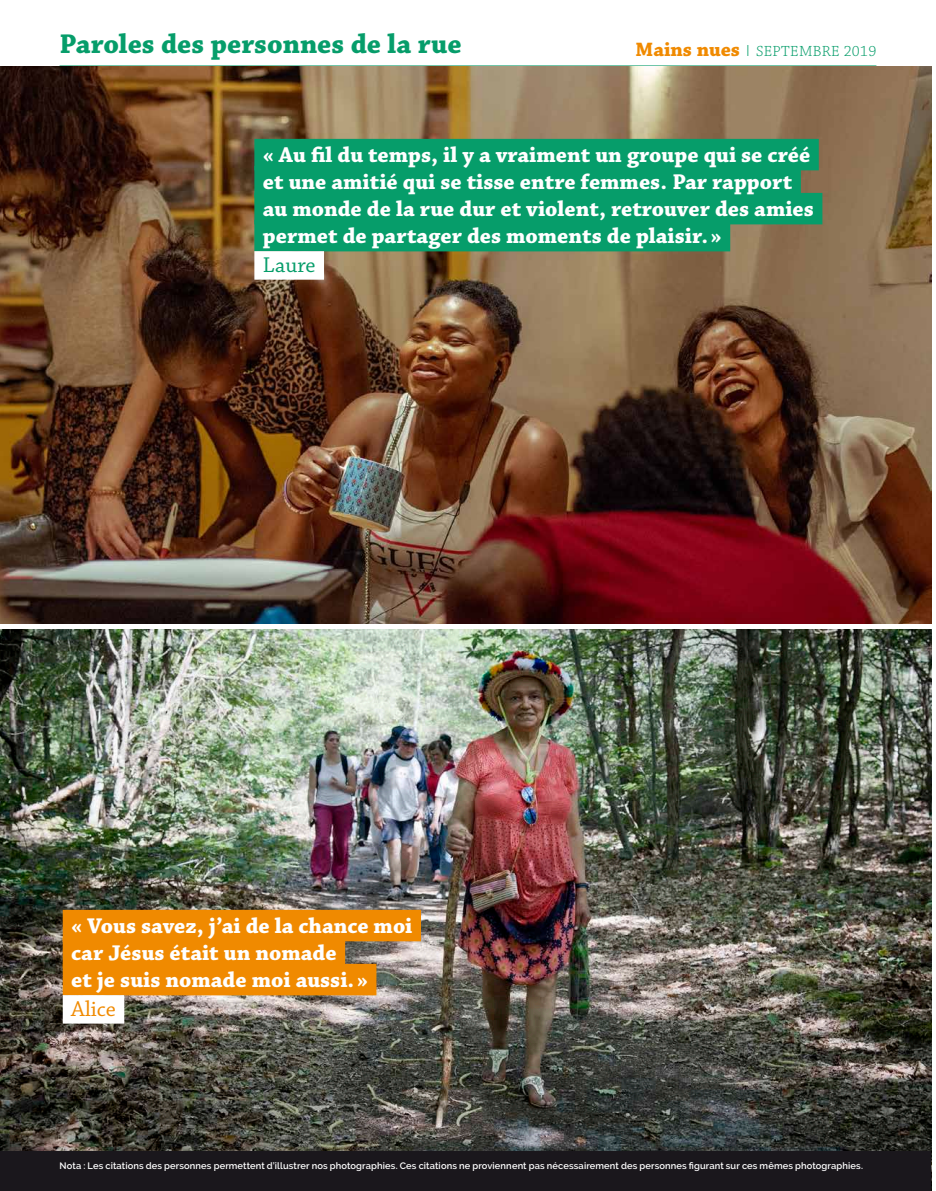
<style>
.page{position:relative;width:936px;height:1191px;background:#fff}
.page>*{position:absolute;margin:0;border:0;box-sizing:border-box;transform-origin:0 0}
.t1{font:700 28.5px "Chaparral Pro";color:#069d6a}
.t2{font:700 22.5px/27px "Chaparral Pro";color:#fff}
.t3{font:22.5px "Chaparral Pro";color:#069d6a}
.t4{font:22.5px "Chaparral Pro";color:#f08a00}
.t5{font:300 15.45px "Chaparral Pro";letter-spacing:.02em;color:#069d6a}
.t6{font:600 9.3px "Raleway";letter-spacing:.01em;color:#fff}
.s1{font-weight:700;font-size:20.4px;color:#f08a00}
.s2{font-family:"Raleway"}
</style>
<div class="page">
<img style="left:0;top:66px;width:931px;height:557px">
<img style="left:0;top:630px;width:931px;height:561px">
<div style="left:254px;top:139px;width:564px;height:31px;background:#069d6a"></div>
<div style="left:254px;top:166px;width:546px;height:31px;background:#069d6a"></div>
<div style="left:254px;top:193px;width:568px;height:31px;background:#069d6a"></div>
<div style="left:254px;top:220px;width:476px;height:31px;background:#069d6a"></div>
<div style="left:254px;top:251px;width:70px;height:29px;background:#fff"></div>
<div style="left:63px;top:909px;width:358px;height:32px;background:#f08a00"></div>
<div style="left:63px;top:936px;width:282px;height:32px;background:#f08a00"></div>
<div style="left:63px;top:963px;width:313px;height:32px;background:#f08a00"></div>
<div style="left:63px;top:995px;width:61px;height:28px;background:#fff"></div>
<div style="left:0;top:1151px;width:930px;height:40px;background:#1a171c"></div>
<p class="t1" style="left:60px;top:27px;width:403px">Paroles des personnes de la rue</p>
<p class="t5" style="left:635px;top:42px;width:242px"><span class="s1">Mains nues</span> <span class="s2">I</span> SEPTEMBRE 2019</p>
<p class="t2" style="left:263px;top:142px;width:552px">« Au fil du temps, il y a vraiment un groupe qui se créé et une amitié qui se tisse entre femmes. Par rapport au monde de la rue dur et violent, retrouver des amies permet de partager des moments de plaisir. »</p>
<p class="t3" style="left:263px;top:253px;width:54px">Laure</p>
<p class="t2" style="left:71px;top:913px;width:343px">« Vous savez, j’ai de la chance moi car Jésus était un nomade<br>et je suis nomade moi aussi. »</p>
<p class="t4" style="left:71px;top:996px;width:46px">Alice</p>
<p class="t6" style="left:60px;top:1160px;width:804px">Nota : Les citations des personnes permettent d’illustrer nos photographies. Ces citations ne proviennent pas nécessairement des personnes figurant sur ces mêmes photographies.</p>
</div>
